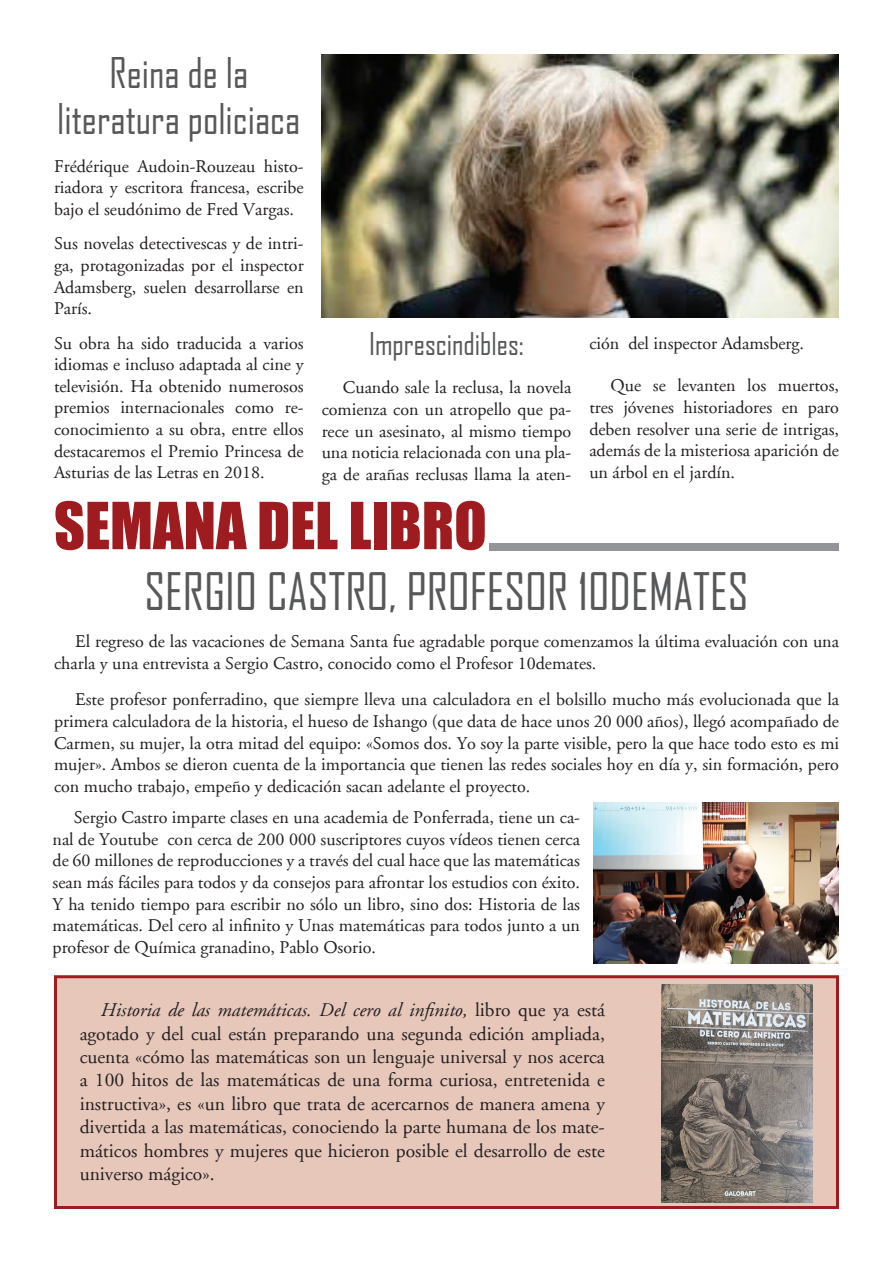
<style>
.page{position:relative;width:893px;height:1263px;background:#fff}
.page>*{position:absolute;margin:0;border:0;box-sizing:border-box;transform-origin:0 0}
.t1{font:60px "Impact";color:#9e1c1f}
.t2{font:49.5px "Agency FB";color:#57585a}
.t3{font:40.5px/46.5px "Agency FB";color:#57585a;text-align:center}
.t4{font:30px "Agency FB";color:#57585a}
.t5{font:19.5px/23.4px "Adobe Garamond";color:#231f20;text-align:justify}
.t6{font:18px/21.6px "Adobe Garamond";color:#231f20;text-align:justify}
.s1{font-style:italic}
</style>
<div class="page">
<div style="left:54px;top:975px;width:785px;height:234px;background:#e6c7ba;border:3px solid #9e1c1f"></div>
<img style="left:322px;top:54px;width:517px;height:264px">
<div style="left:489px;top:543px;width:350px;height:8px;background:#939598"></div>
<img style="left:594px;top:802px;width:245px;height:161px">
<img style="left:661px;top:985px;width:152px;height:218px">
<h3 class="t3" style="left:57px;top:49px;width:245px">Reina de la literatura policiaca</h3>
<p class="t6" style="left:54px;top:156px;width:251px">Frédérique Audoin-Rouzeau histo&shy;riadora y escritora francesa, escribe bajo el seudónimo de Fred Vargas.</p>
<p class="t6" style="left:54px;top:233px;width:251px">Sus novelas detectivescas y de intri&shy;ga, protagonizadas por el inspector Adamsberg, suelen desarrollarse en París.</p>
<p class="t6" style="left:54px;top:332px;width:251px">Su obra ha sido traducida a varios idiomas e incluso adaptada al cine y televisión. Ha obtenido numerosos premios internacionales como re&shy;conocimiento a su obra, entre ellos destacaremos el Premio Princesa de Asturias de las Letras en 2018.</p>
<h3 class="t4" style="left:369px;top:325px;width:156px">Imprescindibles:</h3>
<p class="t6" style="left:322px;top:377px;width:251px;text-indent:21px">Cuando sale la reclusa, la novela comienza con un atropello que pa&shy;rece un asesinato, al mismo tiempo una noticia relacionada con una pla&shy;ga de arañas reclusas llama la aten-</p>
<h1 class="t1" style="left:54px;top:479px;width:434px">SEMANA DEL LIBRO</h1>
<p class="t6" style="left:589px;top:333px;width:216px">ción del inspector Adamsberg.</p>
<p class="t6" style="left:589px;top:375px;width:251px;text-indent:21px">Que se levanten los muertos, tres jóvenes historiadores en paro deben resolver una serie de intrigas, además de la misteriosa aparición de un árbol en el jardín.</p>
<h2 class="t2" style="left:145px;top:561px;width:606px">SERGIO CASTRO, PROFESOR 10DEMATES</h2>
<p class="t6" style="left:54px;top:631px;width:786px;text-indent:21px">El regreso de las vacaciones de Semana Santa fue agradable porque comenzamos la última evaluación con una charla y una entrevista a Sergio Castro, conocido como el Profesor 10demates.</p>
<p class="t6" style="left:54px;top:689px;width:787px;text-indent:21px">Este profesor ponferradino, que siempre lleva una calculadora en el bolsillo mucho más evolucionada que la primera calculadora de la historia, el hueso de Ishango (que data de hace unos 20 000 años), llegó acompañado de Carmen, su mujer, la otra mitad del equipo: «Somos dos. Yo soy la parte visible, pero la que hace todo esto es mi mujer». Ambos se dieron cuenta de la importancia que tienen las redes sociales hoy en día y, sin formación, pero con mucho trabajo, empeño y dedicación sacan adelante el proyecto.</p>
<p class="t6" style="left:53px;top:807px;width:529px;text-indent:21px">Sergio Castro imparte clases en una academia de Ponferrada, tiene un ca&shy;nal de Youtube con cerca de 200 000 suscriptores cuyos vídeos tienen cerca de 60 millones de reproducciones y a través del cual hace que las matemáticas sean más fáciles para todos y da consejos para afrontar los estudios con éxito.<br>Y ha tenido tiempo para escribir no sólo un libro, sino dos: Historia de las matemáticas. Del cero al infinito y Unas matemáticas para todos junto a un profesor de Química granadino, Pablo Osorio.</p>
<p class="t5" style="left:80px;top:999px;width:527px;text-indent:21px"><span class="s1">Historia de las matemáticas. Del cero al infinito,</span> libro que ya está agotado y del cual están preparando una segunda edición ampliada, cuenta «cómo las matemáticas son un lenguaje universal y nos acerca a 100 hitos de las matemáticas de una forma curiosa, entretenida e instructiva», es «un libro que trata de acercarnos de manera amena y divertida a las matemáticas, conociendo la parte humana de los mate&shy;máticos hombres y mujeres que hicieron posible el desarrollo de este universo mágico».</p>
</div>
